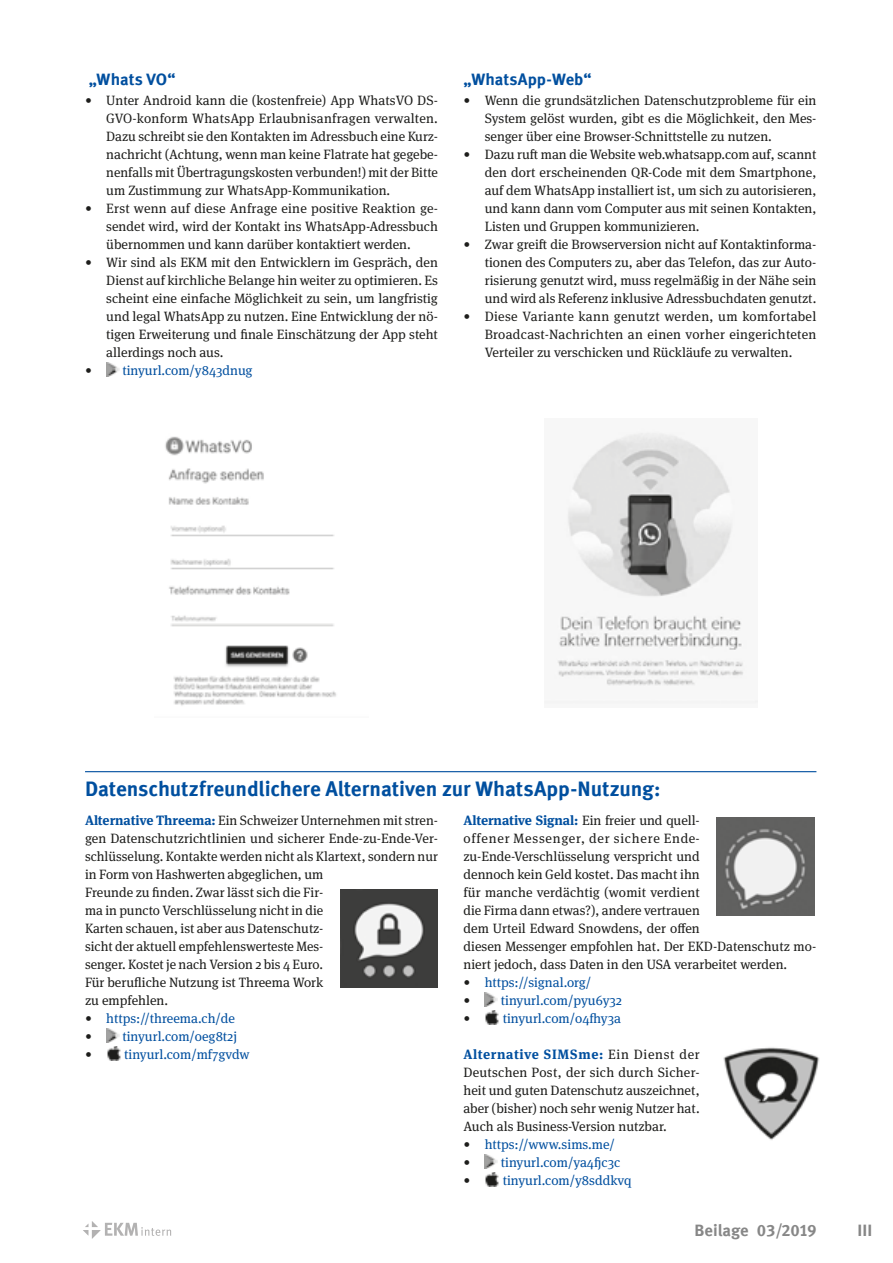
<style>
.page{position:relative;width:893px;height:1263px;background:#fff}
.page>*{position:absolute;margin:0;border:0;box-sizing:border-box;transform-origin:0 0}
.t1{font:700 21px "Meta Offc";letter-spacing:-.005em;color:#004f9f}
.t2{font:700 16.5px "Meta Offc";color:#004f9f}
.t3{font:700 16.5px "Meta Offc";letter-spacing:-.005em;color:#878787}
.t4{font:13.5px/18px "Meta Serif OT";color:#1d1d1b;text-align:justify}
.t5{font:13.5px "Meta Serif OT";color:#004f9f}
.s1{color:#1d1d1b}
.s2{font-weight:700;color:#004f9f}
</style>
<div class="page">
<svg style="left:83px;top:1221px;width:88px;height:18px"></svg>
<img style="left:106px;top:363px;width:13px;height:14px">
<hr style="left:85px;top:771px;width:731px;height:1px;background:#004f9f">
<img style="left:106px;top:1029px;width:13px;height:14px">
<img style="left:107px;top:1046px;width:14px;height:15px">
<img style="left:485px;top:993px;width:13px;height:14px">
<img style="left:485px;top:1010px;width:14px;height:15px">
<img style="left:485px;top:1155px;width:13px;height:14px">
<img style="left:485px;top:1172px;width:14px;height:15px">
<img style="left:165px;top:436px;width:171px;height:270px">
<img style="left:545px;top:432px;width:212px;height:271px">
<img style="left:340px;top:889px;width:98px;height:98px">
<img style="left:723px;top:1047px;width:97px;height:93px">
<img style="left:717px;top:817px;width:97px;height:98px">
<p class="t2" style="left:89px;top:69px;width:88px">„Whats VO“</p>
<p class="t4" style="left:106px;top:91px;width:333px;text-indent:-21px">• Unter Android kann die (kostenfreie) App WhatsVO DS-GVO-konform WhatsApp Erlaubnisanfragen verwalten.<br>Dazu schreibt sie den Kontakten im Adressbuch eine Kurz&shy;nachricht (Achtung, wenn man keine Flatrate hat gegebe&shy;nenfalls mit Übertragungskosten verbunden!) mit der Bitte um Zustimmung zur WhatsApp-Kommunikation.</p>
<p class="t4" style="left:106px;top:199px;width:333px;text-indent:-21px">• Erst wenn auf diese Anfrage eine positive Reaktion ge&shy;sendet wird, wird der Kontakt ins WhatsApp-Adressbuch übernommen und kann darüber kontaktiert werden.</p>
<p class="t4" style="left:106px;top:253px;width:333px;text-indent:-21px">• Wir sind als EKM mit den Entwicklern im Gespräch, den Dienst auf kirchliche Belange hin weiter zu optimieren. Es scheint eine einfache Möglichkeit zu sein, um langfristig und legal WhatsApp zu nutzen. Eine Entwicklung der nö&shy;tigen Erweiterung und finale Einschätzung der App steht allerdings noch aus.</p>
<p class="t5" style="left:85px;top:362px;width:169px"><span class="s1">•</span> tinyurl.com/y843dnug</p>
<p class="t2" style="left:463px;top:69px;width:129px">„WhatsApp-Web“</p>
<p class="t4" style="left:485px;top:91px;width:333px;text-indent:-21px">• Wenn die grundsätzlichen Datenschutzprobleme für ein System gelöst wurden, gibt es die Möglichkeit, den Mes&shy;senger über eine Browser-Schnittstelle zu nutzen.</p>
<p class="t4" style="left:485px;top:145px;width:333px;text-indent:-21px">• Dazu ruft man die Website web.whatsapp.com auf, scannt den dort erscheinenden QR-Code mit dem Smartphone, auf dem WhatsApp installiert ist, um sich zu autorisieren, und kann dann vom Computer aus mit seinen Kontakten, Listen und Gruppen kommunizieren.</p>
<p class="t4" style="left:485px;top:235px;width:333px;text-indent:-21px">• Zwar greift die Browserversion nicht auf Kontaktinforma&shy;tionen des Computers zu, aber das Telefon, das zur Auto&shy;risierung genutzt wird, muss regelmäßig in der Nähe sein und wird als Referenz inklusive Adressbuchdaten genutzt.</p>
<p class="t4" style="left:485px;top:307px;width:333px;text-indent:-21px">• Diese Variante kann genutzt werden, um komfortabel Broadcast-Nachrichten an einen vorher eingerichteten Verteiler zu verschicken und Rückläufe zu verwalten.</p>
<h1 class="t1" style="left:85px;top:776px;width:577px">Datenschutzfreundlichere Alternativen zur WhatsApp-Nutzung:</h1>
<p class="t4" style="left:85px;top:811px;width:354px;text-align:left"><span class="s2">Alternative Threema:</span> Ein Schweizer Unternehmen mit stren&shy;gen Datenschutzrichtlinien und sicherer Ende-zu-Ende-Ver&shy;schlüsselung. Kontakte werden nicht als Klartext, sondern nur in Form von Hashwerten abgeglichen, um<br>Freunde zu finden. Zwar lässt sich die Fir-<br>ma in puncto Verschlüsselung nicht in die<br>Karten schauen, ist aber aus Datenschutz-<br>sicht der aktuell empfehlenswerteste Mes-<br>senger. Kostet je nach Version 2 bis 4 Euro.<br>Für berufliche Nutzung ist Threema Work<br>zu empfehlen.</p>
<p class="t5" style="left:85px;top:1010px;width:152px"><span class="s1">•</span> https://threema.ch/de</p>
<p class="t5" style="left:85px;top:1028px;width:153px"><span class="s1">•</span> tinyurl.com/oeg8t2j</p>
<p class="t5" style="left:85px;top:1046px;width:166px"><span class="s1">•</span> tinyurl.com/mf7gvdw</p>
<p class="t4" style="left:463px;top:811px;width:354px;text-align:left"><span class="s2">Alternative Signal:</span> Ein freier und quell-<br>offener Messenger, der sichere Ende&shy;zu-Ende-Verschlüsselung verspricht und<br>dennoch kein Geld kostet. Das macht ihn<br>für manche verdächtig (womit verdient<br>die Firma dann etwas?), andere vertrauen<br>dem Urteil Edward Snowdens, der offen<br>diesen Messenger empfohlen hat. Der EKD-Datenschutz mo&shy;niert jedoch, dass Daten in den USA verarbeitet werden.</p>
<p class="t5" style="left:463px;top:974px;width:129px"><span class="s1">•</span> https://signal.org/</p>
<p class="t5" style="left:463px;top:992px;width:160px"><span class="s1">•</span> tinyurl.com/pyu6y32</p>
<p class="t5" style="left:463px;top:1010px;width:159px"><span class="s1">•</span> tinyurl.com/o4fhy3a</p>
<p class="t4" style="left:463px;top:1045px;width:238px"><span class="s2">Alternative SIMSme:</span> Ein Dienst der Deutschen Post, der sich durch Sicher&shy;heit und guten Datenschutz auszeichnet, aber (bisher) noch sehr wenig Nutzer hat.<br>Auch als Business-Version nutzbar.</p>
<p class="t5" style="left:463px;top:1136px;width:153px"><span class="s1">•</span> https://www.sims.me/</p>
<p class="t5" style="left:463px;top:1154px;width:158px"><span class="s1">•</span> tinyurl.com/ya4fjc3c</p>
<p class="t5" style="left:463px;top:1172px;width:169px"><span class="s1">•</span> tinyurl.com/y8sddkvq</p>
<p class="t3" style="left:694px;top:1220px;width:123px">Beilage 03/2019</p>
<p class="t3" style="left:858px;top:1220px;width:16px">III</p>
</div>
